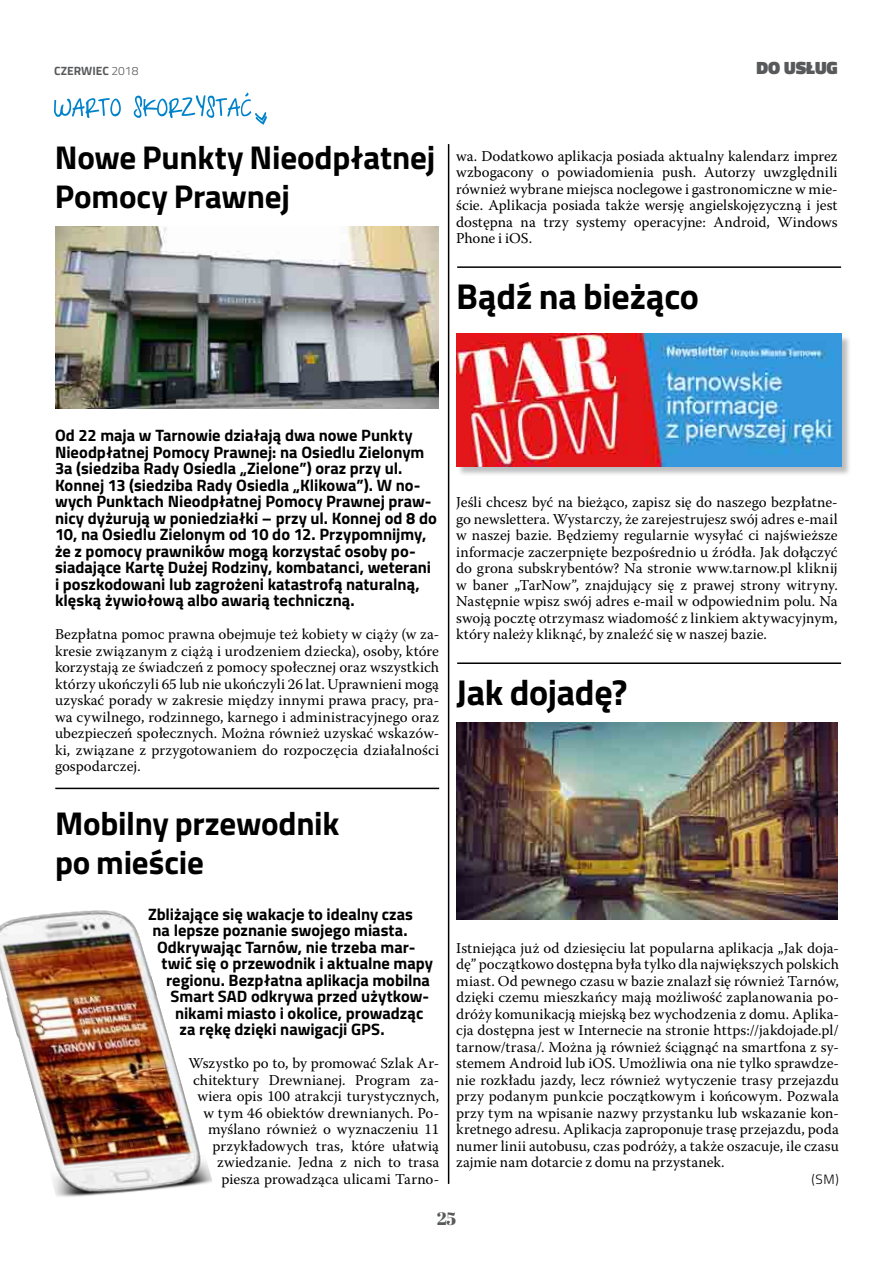
<style>
.page{position:relative;width:893px;height:1263px;background:#fff}
.page>*{position:absolute;margin:0;border:0;box-sizing:border-box;transform-origin:0 0}
.t1{font:700 36px "Titillium";letter-spacing:-.005em;color:#000}
.t2{font:700 33px/39px "Titillium";letter-spacing:-.005em;color:#000}
.t3{font:900 18px "Titillium";color:#58595b}
.t4{font:18px "Abril Fatface";color:#58595b}
.t5{font:700 16.5px/16.5px "Titillium";color:#000}
.t6{font:15px/16.5px "Warnock Pro";letter-spacing:.005em;color:#000;text-align:justify}
.t7{font:300 13.5px "Titillium";color:#000}
.t8{font:700 12px "Titillium";color:#58595b}
.s1{font-weight:300}
.s2{font-family:"Arial";font-size:15.75px}
</style>
<div class="page">
<svg style="left:54px;top:98px;width:67px;height:20px"></svg>
<svg style="left:134px;top:93px;width:133px;height:32px"></svg>
<div style="left:457px;top:335px;width:395px;height:141px;background:#939598;opacity:.61"></div>
<img style="left:456px;top:333px;width:385px;height:133px">
<hr style="left:55px;top:788px;width:384px;height:1px;background:#000">
<hr style="left:448px;top:144px;width:1px;height:1040px;background:#000">
<hr style="left:457px;top:266px;width:384px;height:2px;background:#000">
<img style="left:0;top:910px;width:212px;height:287px">
<img style="left:55px;top:227px;width:384px;height:181px">
<img style="left:456px;top:722px;width:382px;height:198px">
<hr style="left:457px;top:662px;width:384px;height:2px;background:#000">
<p class="t8" style="left:54px;top:62px;width:86px">CZERWIEC <span class="s1">2018</span></p>
<p class="t3" style="left:756px;top:55px;width:83px">DO USŁUG</p>
<h2 class="t2" style="left:55px;top:136px;width:382px">Nowe Punkty Nieodpłatnej<br>Pomocy Prawnej</h2>
<p class="t6" style="left:456px;top:147px;width:383px">wa. Dodatkowo aplikacja posiada aktualny kalendarz imprez wzbogacony o powiadomienia push. Autorzy uwzględnili również wybrane miejsca noclegowe i gastronomiczne w mie&shy;ście. Aplikacja posiada także wersję angielskojęzyczną i jest dostępna na trzy systemy operacyjne: Android, Windows Phone i iOS.</p>
<h1 class="t1" style="left:456px;top:269px;width:244px">Bądź na bieżąco</h1>
<p class="t5" style="left:55px;top:426px;width:383px">Od 22 maja w Tarnowie działają dwa nowe Punkty Nieodpłatnej Pomocy Prawnej: na Osiedlu Zielonym 3a (siedziba Rady Osiedla „Zielone”) oraz przy ul.<br>Konnej 13 (siedziba Rady Osiedla „Klikowa”). W no&shy;wych Punktach Nieodpłatnej Pomocy Prawnej praw&shy;nicy dyżurują w poniedziałki – przy ul. Konnej od 8 do 10, na Osiedlu Zielonym od 10 do 12. Przypomnijmy, że z pomocy prawników mogą korzystać osoby po&shy;siadające Kartę Dużej Rodziny, kombatanci, weterani i poszkodowani lub zagrożeni katastrofą naturalną, klęską żywiołową albo awarią techniczną.</p>
<p class="t6" style="left:55px;top:626px;width:386px">Bezpłatna pomoc prawna obejmuje też kobiety w ciąży (w za&shy;kresie związanym z ciążą i urodzeniem dziecka), osoby, które korzystają ze świadczeń z pomocy społecznej oraz wszystkich którzy ukończyli 65 lub nie ukończyli 26 lat. Uprawnieni mogą uzyskać porady w zakresie między innymi prawa pracy, pra&shy;wa cywilnego, rodzinnego, karnego i administracyjnego oraz ubezpieczeń społecznych. Można również uzyskać wskazów&shy;ki, związane z przygotowaniem do rozpoczęcia działalności gospodarczej<span class="s2">.</span></p>
<h2 class="t2" style="left:55px;top:802px;width:286px">Mobilny przewodnik po mieście</h2>
<p class="t5" style="left:148px;top:905px;width:267px">Zbliżające się wakacje to idealny czas</p>
<p class="t5" style="left:153px;top:921px;width:257px">na lepsze poznanie swojego miasta.</p>
<p class="t5" style="left:157px;top:938px;width:260px">Odkrywając Tarnów, nie trzeba mar-</p>
<p class="t5" style="left:162px;top:954px;width:273px">twić się o przewodnik i aktualne mapy</p>
<p class="t5" style="left:166px;top:971px;width:265px">regionu. Bezpłatna aplikacja mobilna</p>
<p class="t5" style="left:171px;top:987px;width:260px">Smart SAD odkrywa przed użytkow-</p>
<p class="t5" style="left:175px;top:1004px;width:250px">nikami miasto i okolice, prowadząc</p>
<p class="t5" style="left:180px;top:1020px;width:207px">za rękę dzięki nawigacji GPS.</p>
<p class="t6" style="left:189px;top:1055px;width:252px;text-align:right">Wszystko po to, by promować Szlak Ar&shy;chitektury Drewnianej. Program za&shy;wiera opis 100 atrakcji turystycznych, w tym 46 obiektów drewnianych. Po&shy;myślano również o wyznaczeniu 11 przykładowych tras, które ułatwią zwiedzanie. Jedna z nich to trasa piesza prowadząca ulicami Tarno-</p>
<p class="t6" style="left:456px;top:494px;width:383px">Jeśli chcesz być na bieżąco, zapisz się do naszego bezpłatne&shy;go newslettera. Wystarczy, że zarejestrujesz swój adres e-mail w naszej bazie. Będziemy regularnie wysyłać ci najświeższe informacje zaczerpnięte bezpośrednio u źródła. Jak dołączyć do grona subskrybentów? Na stronie www.tarnow.pl kliknij w baner „TarNow”, znajdujący się z prawej strony witryny.<br>Następnie wpisz swój adres e-mail w odpowiednim polu. Na swoją pocztę otrzymasz wiadomość z linkiem aktywacyjnym, który należy kliknąć, by znaleźć się w naszej bazie.</p>
<h1 class="t1" style="left:456px;top:665px;width:173px">Jak dojadę?</h1>
<p class="t6" style="left:456px;top:939px;width:384px">Istniejąca już od dziesięciu lat popularna aplikacja „Jak doja&shy;dę” początkowo dostępna była tylko dla największych polskich miast. Od pewnego czasu w bazie znalazł się również Tarnów, dzięki czemu mieszkańcy mają możliwość zaplanowania po&shy;dróży komunikacją miejską bez wychodzenia z domu. Aplika&shy;cja dostępna jest w Internecie na stronie https://jakdojade.pl/ tarnow/trasa/. Można ją również ściągnąć na smartfona z sy&shy;stemem Android lub iOS. Umożliwia ona nie tylko sprawdze&shy;nie rozkładu jazdy, lecz również wytyczenie trasy przejazdu przy podanym punkcie początkowym i końcowym. Pozwala przy tym na wpisanie nazwy przystanku lub wskazanie kon&shy;kretnego adresu. Aplikacja zaproponuje trasę przejazdu, poda numer linii autobusu, czas podróży, a także oszacuje, ile czasu zajmie nam dotarcie z domu na przystanek.</p>
<p class="t7" style="left:811px;top:1169px;width:29px">(SM)</p>
<p class="t4" style="left:437px;top:1206px;width:21px">25</p>
</div>
